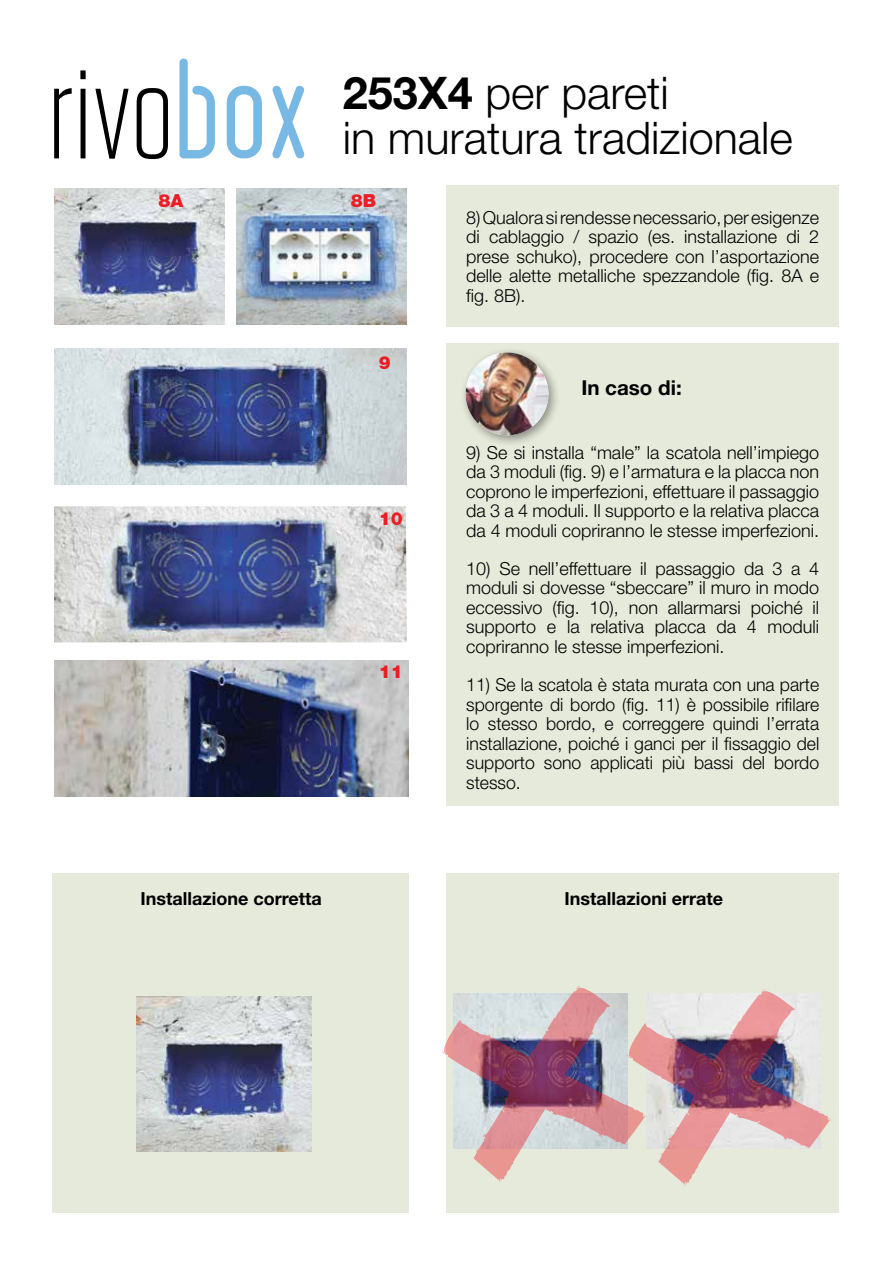
<style>
.page{position:relative;width:893px;height:1263px;background:#fff}
.page>*{position:absolute;margin:0;border:0;box-sizing:border-box;transform-origin:0 0}
.t1{font:300 130.5px "Tungsten";color:#000}
.t2{font:300 45px/45px "Helvetica Neue LT Std";color:#000}
.t3{font:700 20.55px "Helvetica Neue LT Std";color:#000}
.t4{font:300 18px/19.5px "Helvetica Neue LT Std";color:#000;text-align:justify}
.t5{font:700 18px "Helvetica Neue LT Std";color:#000}
.t6{font:900 18px "Helvetica Neue LT Std";color:#ed1d24}
.s1{font-family:"FLOGREEN";font-weight:400;font-size:123px;color:#77b8e5}
.s2{font-weight:700}
</style>
<div class="page">
<div style="left:446px;top:186px;width:393px;height:141px;background:#e6eada"></div>
<div style="left:446px;top:343px;width:393px;height:463px;background:#e6eada"></div>
<div style="left:446px;top:873px;width:393px;height:340px;background:#e6eada"></div>
<div style="left:52px;top:873px;width:356px;height:340px;background:#e6eada"></div>
<img style="left:54px;top:506px;width:353px;height:136px">
<div style="left:460px;top:347px;width:101px;height:100px;background:#000;opacity:.4"></div>
<img style="left:466px;top:352px;width:82px;height:83px;border-radius:41px">
<img style="left:54px;top:188px;width:170px;height:137px">
<img style="left:137px;top:996px;width:174px;height:155px">
<img style="left:54px;top:348px;width:352px;height:136px">
<img style="left:54px;top:661px;width:354px;height:136px">
<img style="left:236px;top:188px;width:170px;height:137px">
<svg style="left:442px;top:986px;width:389px;height:200px"></svg>
<h1 class="t1" style="left:48px;top:47px;width:264px">rivo<span class="s1">box</span></h1>
<p class="t6" style="left:158px;top:190px;width:27px">8A</p>
<h2 class="t2" style="left:343px;top:69px;width:452px"><span class="s2">253X4</span> per pareti<br>in muratura tradizionale</h2>
<p class="t6" style="left:351px;top:190px;width:27px">8B</p>
<p class="t6" style="left:379px;top:352px;width:14px">9</p>
<p class="t6" style="left:379px;top:507px;width:26px">10</p>
<p class="t6" style="left:379px;top:661px;width:26px">11</p>
<p class="t4" style="left:466px;top:207px;width:354px">8) Qualora si rendesse necessario, per esigenze di cablaggio / spazio (es. installazione di 2 prese schuko), procedere con l’asportazione delle alette metalliche spezzandole (fig. 8A e fig. 8B).</p>
<p class="t3" style="left:581px;top:374px;width:102px">In caso di:</p>
<p class="t4" style="left:466px;top:442px;width:354px">9) Se si installa “male” la scatola nell’impiego da 3 moduli (fig. 9) e l’armatura e la placca non coprono le imperfezioni, effettuare il passaggio da 3 a 4 moduli. Il supporto e la relativa placca da 4 moduli copriranno le stesse imperfezioni.</p>
<p class="t4" style="left:466px;top:558px;width:354px">10) Se nell’effettuare il passaggio da 3 a 4 moduli si dovesse “sbeccare” il muro in modo eccessivo (fig. 10), non allarmarsi poiché il supporto e la relativa placca da 4 moduli copriranno le stesse imperfezioni.</p>
<p class="t4" style="left:466px;top:675px;width:354px">11) Se la scatola è stata murata con una parte sporgente di bordo (fig. 11) è possibile rifilare lo stesso bordo, e correggere quindi l’errata installazione, poiché i ganci per il fissaggio del supporto sono applicati più bassi del bordo stesso.</p>
<p class="t5" style="left:140px;top:887px;width:183px">Installazione corretta</p>
<p class="t5" style="left:564px;top:887px;width:160px">Installazioni errate</p>
</div>
